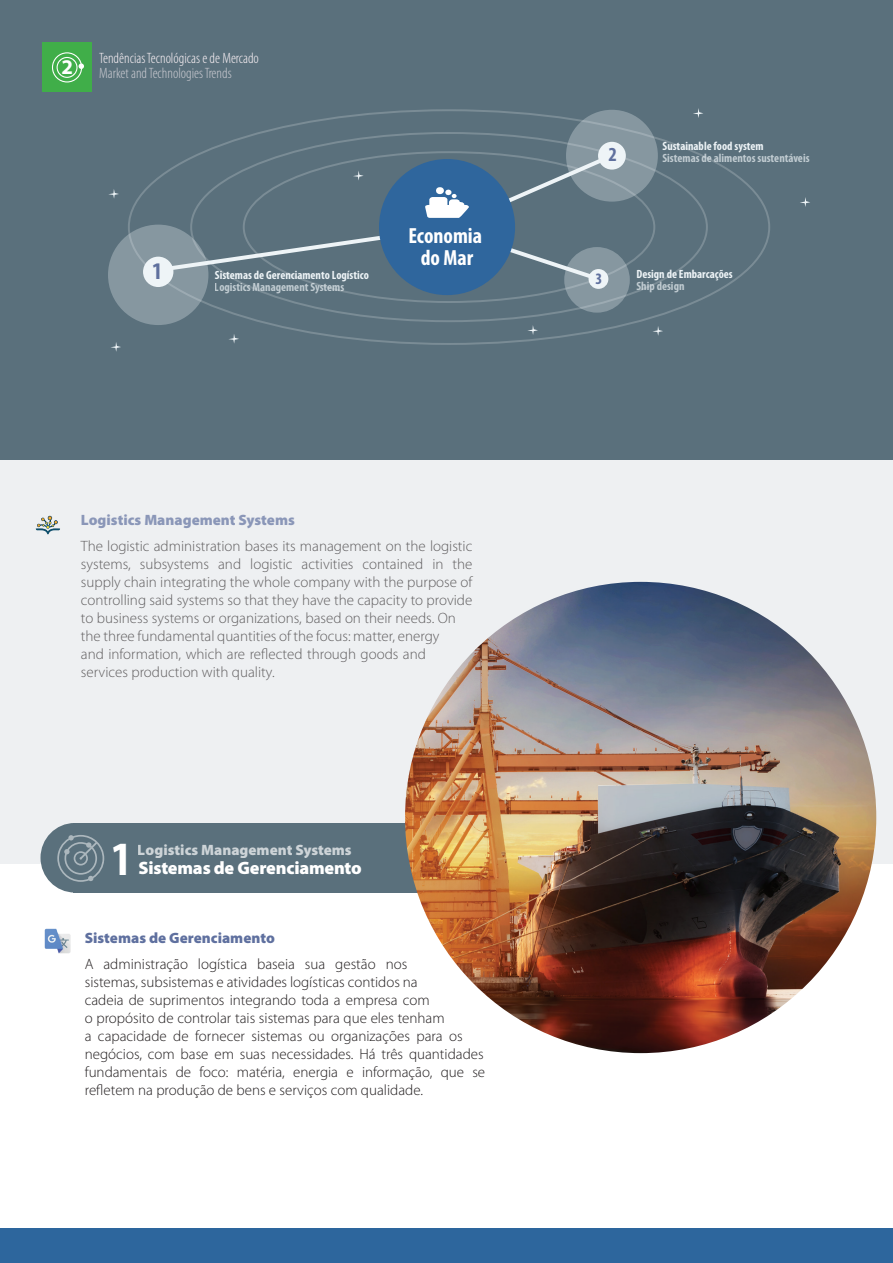
<style>
.page{position:relative;width:893px;height:1263px;background:#fff}
.page>*{position:absolute;margin:0;border:0;box-sizing:border-box;transform-origin:0 0}
.t1{font:700 condensed 48px "Myriad Pro";color:#fff}
.t2{font:700 condensed 24px "Myriad Pro";color:#5f709e}
.t3{font:700 condensed 21.9px/21.9px "Myriad Pro";color:#fff;text-align:center}
.t4{font:700 21px "Myriad Pro";color:#fff}
.t5{font:700 condensed 19.95px "Myriad Pro";color:#5f709e}
.t6{font:900 18px "Myriad Pro";letter-spacing:-.01em;color:#fff}
.t7{font:700 condensed 15.9px "Myriad Pro";color:#5f709e}
.t8{font:300 15px/18px "Myriad Pro";color:#231f20}
.t9{font:300 condensed 15px/14.7px "Myriad Pro";color:#fdf4f8}
.t10{font:900 15px "Myriad Pro";color:#5f709f}
.t11{font:900 15px "Myriad Pro";color:#fff}
.t12{font:700 condensed 12px/12.3px "Myriad Pro";color:#eef4f7}
</style>
<div class="page">
<div style="left:0;top:459px;width:893px;height:404px;background:#eef0f2"></div>
<div style="left:0;top:0;width:893px;height:459px;background:#5a707c"></div>
<div style="left:0;top:1229px;width:893px;height:34px;background:#2d669d"></div>
<svg style="left:693px;top:108px;width:10px;height:10px"></svg>
<svg style="left:108px;top:189px;width:11px;height:9px"></svg>
<svg style="left:653px;top:326px;width:10px;height:10px"></svg>
<svg style="left:800px;top:197px;width:10px;height:10px"></svg>
<svg style="left:528px;top:325px;width:10px;height:10px"></svg>
<svg style="left:111px;top:342px;width:10px;height:10px"></svg>
<svg style="left:229px;top:334px;width:10px;height:10px"></svg>
<div style="left:108px;top:225px;width:100px;height:100px;background:#8697a0;border-radius:50%"></div>
<svg style="left:566px;top:110px;width:92px;height:92px;background:#8798a1"></svg>
<svg style="left:564px;top:247px;width:66px;height:66px;background:#8697a0"></svg>
<div style="left:143px;top:257px;width:30px;height:30px;background:#eef4f7;border-radius:50%"></div>
<div style="left:598px;top:142px;width:28px;height:28px;background:#eef4f7;border-radius:50%"></div>
<div style="left:588px;top:269px;width:20px;height:20px;background:#eef4f7;border-radius:50%"></div>
<div style="left:379px;top:159px;width:136px;height:136px;background:#2f669d;border-radius:50%"></div>
<svg style="left:158px;top:150px;width:459px;height:134px"></svg>
<div style="left:40px;top:823px;width:69px;height:69px;background:#5a707c;border-radius:50%"></div>
<div style="left:73px;top:823px;width:545px;height:69px;background:#5a707c"></div>
<svg style="left:57px;top:835px;width:47px;height:47px"></svg>
<img style="left:35px;top:516px;width:25px;height:18px">
<img style="left:44px;top:928px;width:26px;height:26px">
<img style="left:405px;top:582px;width:471px;height:471px;border-radius:236px">
<div style="left:43px;top:43px;width:49px;height:49px;background:#40ae49"></div>
<svg style="left:52px;top:52px;width:32px;height:30px"></svg>
<h3 class="t4" style="left:62px;top:53px;width:13px">2</h3>
<p class="t9" style="left:99px;top:51px;width:161px">Tendências Tecnológicas e de Mercado<br>Market and Technologies Trends</p>
<h2 class="t2" style="left:152px;top:256px;width:12px">1</h2>
<p class="t12" style="left:215px;top:269px;width:155px">Sistemas de Gerenciamento Logístico<br>Logistics Management Systems</p>
<h3 class="t3" style="left:408px;top:225px;width:75px">Economia do Mar</h3>
<p class="t10" style="left:81px;top:511px;width:215px">Logistics Management Systems</p>
<p class="t8" style="left:81px;top:537px;width:393px">The logistic administration bases its management on the logistic systems, subsystems and logistic activities contained in the supply chain integrating the whole company with the purpose of controlling said systems so that they have the capacity to provide to business systems or organizations, based on their needs. On the three fundamental quantities of the focus: matter, energy<br>and information, which are reflected through goods and services production with quality.</p>
<h1 class="t1" style="left:111px;top:829px;width:22px">1</h1>
<p class="t11" style="left:138px;top:841px;width:215px">Logistics Management Systems</p>
<p class="t6" style="left:138px;top:858px;width:225px">Sistemas de Gerenciamento</p>
<p class="t10" style="left:85px;top:929px;width:192px">Sistemas de Gerenciamento</p>
<p class="t8" style="left:85px;top:956px;width:402px">A administração logística baseia sua gestão nos<br>sistemas, subsistemas e atividades logísticas contidos na<br>cadeia de suprimentos integrando toda a empresa com<br>o propósito de controlar tais sistemas para que eles tenham<br>a capacidade de fornecer sistemas ou organizações para os negócios, com base em suas necessidades. Há três quantidades fundamentais de foco: matéria, energia e informação, que se refletem na produção de bens e serviços com qualidade.</p>
<h3 class="t5" style="left:608px;top:142px;width:10px">2</h3>
<p class="t12" style="left:662px;top:139px;width:149px">Sustainable food system<br>Sistemas de alimentos sustentáveis</p>
<p class="t7" style="left:595px;top:269px;width:8px">3</p>
<p class="t12" style="left:636px;top:267px;width:98px">Design de Embarcações<br>Ship design</p>
</div>
